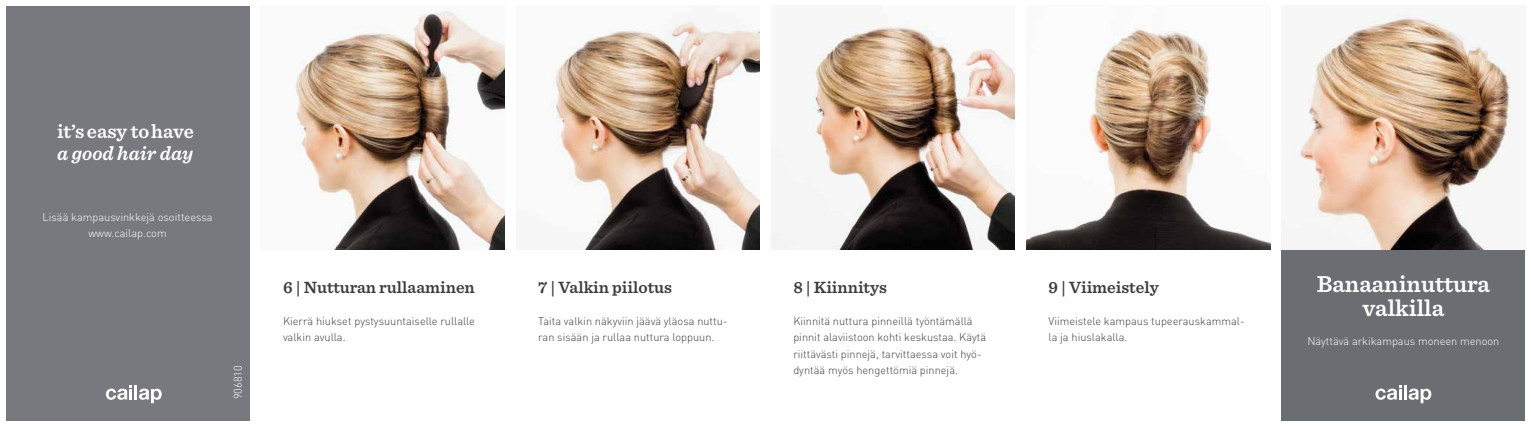
<style>
.page{position:relative;width:1531px;height:426px;background:#fff}
.page>*{position:absolute;margin:0;border:0;box-sizing:border-box;transform-origin:0 0}
.t1{font:600 24px/24px "Sentinel";color:#fff;text-align:center}
.t2{font:600 20px "Sentinel";color:#fff}
.t3{font:italic 600 20px "Sentinel";color:#fff}
.t4{font:600 17px "Sentinel";color:#3c3c3b}
.t5{font:300 11px/16px "DIN Pro";color:#3c3c3b}
.t6{font:300 11px/16px "DIN Pro";color:#fff;text-align:center}
</style>
<div class="page">
<img style="left:1026px;top:25px;width:244px;height:224px">
<img style="left:1291px;top:14px;width:220px;height:235px">
<div style="left:1281px;top:249px;width:244px;height:171px;background:#6a6d71"></div>
<img style="left:295px;top:10px;width:210px;height:239px">
<img style="left:551px;top:18px;width:209px;height:231px">
<img style="left:771px;top:25px;width:244px;height:224px">
<svg style="left:1375px;top:385px;width:27px;height:14px"></svg>
<hr style="left:1404px;top:384px;width:3px;height:15px;background:#fff">
<svg style="left:1408px;top:388px;width:23px;height:15px"></svg>
<div style="left:6px;top:6px;width:243px;height:414px;background:#77797e"></div>
<svg style="left:106px;top:385px;width:26px;height:14px"></svg>
<hr style="left:134px;top:384px;width:3px;height:15px;background:#fff">
<svg style="left:139px;top:388px;width:23px;height:15px"></svg>
<h2 class="t2" style="left:57px;top:115px;width:138px">it’s easy tohave</h2>
<h2 class="t3" style="left:57px;top:137px;width:138px">a good hair day</h2>
<p class="t6" style="left:42px;top:209px;width:172px">Lisää kampausvinkkejä osoitteessa www.cailap.com</p>
<p class="t6" style="left:229px;top:399px;width:35px;rotate:-90deg">906810</p>
<h3 class="t4" style="left:283px;top:274px;width:193px">6 | Nutturan rullaaminen</h3>
<p class="t5" style="left:283px;top:312px;width:193px">Kierrä hiukset pystysuuntaiselle rullalle valkin avulla.</p>
<h3 class="t4" style="left:538px;top:274px;width:135px">7 | Valkin piilotus</h3>
<p class="t5" style="left:538px;top:312px;width:191px">Taita valkin näkyviin jäävä yläosa nuttu&shy;ran sisään ja rullaa nuttura loppuun.</p>
<h3 class="t4" style="left:793px;top:274px;width:95px">8 | Kiinnitys</h3>
<p class="t5" style="left:793px;top:312px;width:194px">Kiinnitä nuttura pinneillä työntämällä pinnit alaviistoon kohti keskustaa. Käytä riittävästi pinnejä, tarvittaessa voit hyö&shy;dyntää myös hengettömiä pinnejä.</p>
<h3 class="t4" style="left:1048px;top:274px;width:112px">9 | Viimeistely</h3>
<p class="t5" style="left:1048px;top:312px;width:198px">Viimeistele kampaus tupeerauskammal&shy;la ja hiuslakalla.</p>
<h1 class="t1" style="left:1317px;top:270px;width:175px">Banaaninuttura valkilla</h1>
<p class="t6" style="left:1307px;top:332px;width:194px">Näyttävä arkikampaus moneen menoon</p>
</div>
